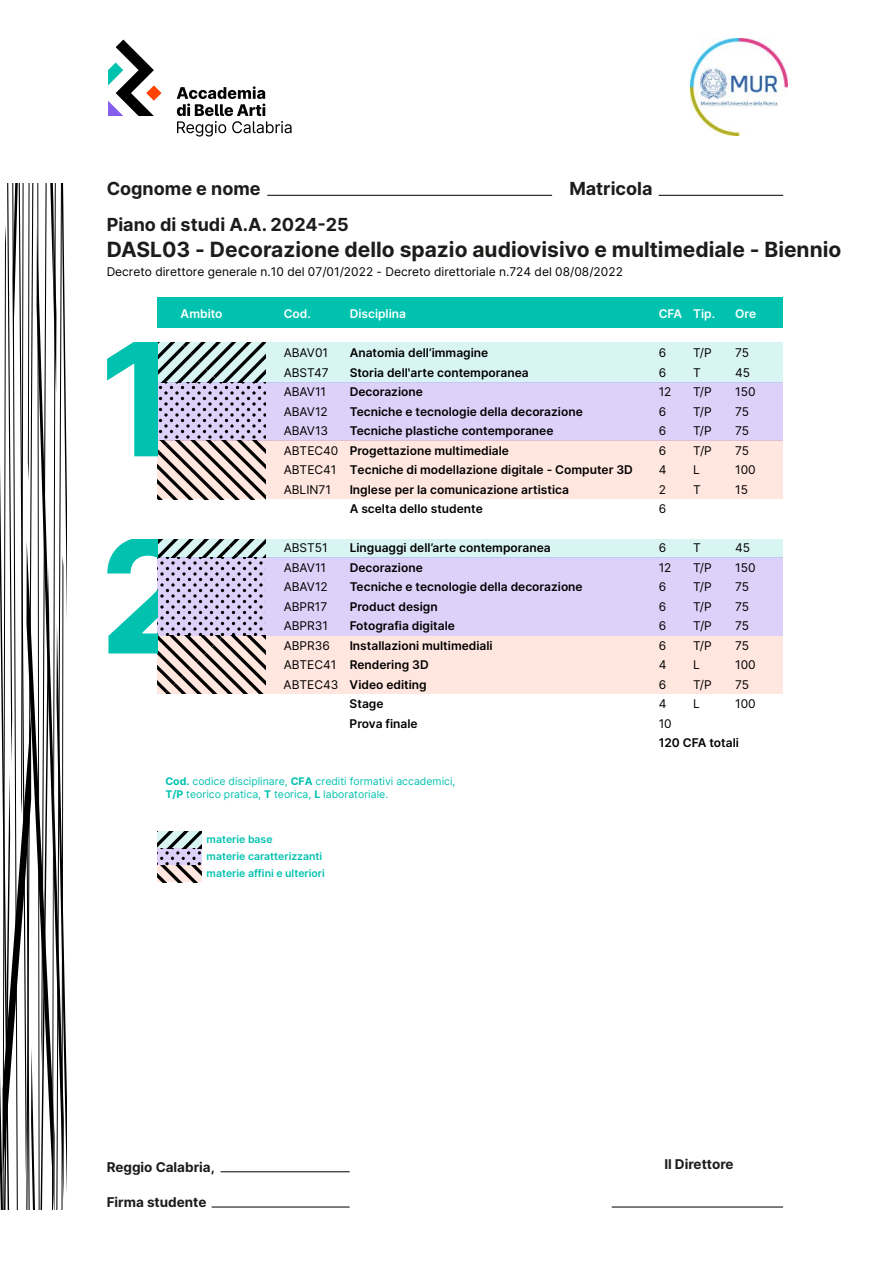
<style>
.page{position:relative;width:893px;height:1263px;background:#fff}
.page>*{position:absolute;margin:0;border:0;box-sizing:border-box;transform-origin:0 0}
.t1{font:700 159px/197.1px "Inter";color:#00c2af}
.t2{font:700 21px "Inter";color:#1c1c1b}
.t3{font:700 18px "Inter";color:#1c1c1b}
.t4{font:700 13.5px "Inter";color:#1c1c1b}
.t5{font:600 12px/19.5px "Inter";color:#000}
.t6{font:12px "Inter";color:#000}
.t7{font:600 12px "Inter";color:#fff}
.t8{font:10.5px/12.6px "Inter";color:#00c2af}
.t9{font:600 10.5px/17.5px "Inter";color:#00c2af}
.s1{font-weight:400}
.s2{font-weight:700}
</style>
<div class="page">
<div style="left:157px;top:539px;width:626px;height:19px;background:#d9f5f3"></div>
<div style="left:157px;top:558px;width:626px;height:78px;background:#ddd1f9"></div>
<div style="left:157px;top:342px;width:626px;height:40px;background:#d9f5f3"></div>
<div style="left:157px;top:382px;width:626px;height:59px;background:#ddd1f9"></div>
<div style="left:157px;top:441px;width:626px;height:58px;background:#ffe6de"></div>
<div style="left:157px;top:636px;width:626px;height:58px;background:#ffe6de"></div>
<div style="left:157px;top:298px;width:626px;height:30px;background:#00c2af"></div>
<svg style="left:177px;top:86px;width:115px;height:51px"></svg>
<svg style="left:108px;top:40px;width:54px;height:76px"></svg>
<svg style="left:157px;top:342px;width:108px;height:40px"></svg>
<svg style="left:157px;top:539px;width:108px;height:19px"></svg>
<svg style="left:157px;top:382px;width:108px;height:59px"></svg>
<svg style="left:157px;top:558px;width:108px;height:78px"></svg>
<svg style="left:157px;top:441px;width:108px;height:58px"></svg>
<svg style="left:157px;top:636px;width:108px;height:58px"></svg>
<img style="left:690px;top:38px;width:97px;height:97px">
<svg style="left:0;top:184px;width:67px;height:1025px"></svg>
<svg style="left:157px;top:831px;width:45px;height:17px"></svg>
<svg style="left:157px;top:865px;width:45px;height:17px"></svg>
<svg style="left:157px;top:848px;width:45px;height:17px"></svg>
<hr style="left:221px;top:1171px;width:129px;height:1px;background:#000">
<hr style="left:212px;top:1207px;width:138px;height:1px;background:#000">
<hr style="left:612px;top:1207px;width:171px;height:1px;background:#000">
<hr style="left:267px;top:195px;width:285px;height:1px;background:#000">
<hr style="left:659px;top:195px;width:124px;height:1px;background:#000">
<h3 class="t3" style="left:107px;top:176px;width:155px">Cognome e nome</h3>
<h3 class="t3" style="left:569px;top:176px;width:85px">Matricola</h3>
<h3 class="t3" style="left:107px;top:212px;width:243px">Piano di studi A.A. 2024-25</h3>
<h2 class="t2" style="left:107px;top:234px;width:736px">DASL03 - Decorazione dello spazio audiovisivo e multimediale - Biennio</h2>
<p class="t6" style="left:107px;top:263px;width:518px">Decreto direttore generale n.10 del 07/01/2022 - Decreto direttoriale n.724 del 08/08/2022</p>
<p class="t7" style="left:181px;top:305px;width:43px">Ambito</p>
<p class="t7" style="left:284px;top:305px;width:29px">Cod.</p>
<p class="t7" style="left:350px;top:305px;width:58px">Disciplina</p>
<p class="t7" style="left:659px;top:305px;width:58px">CFA Tip.</p>
<p class="t7" style="left:735px;top:305px;width:22px">Ore</p>
<p class="t6" style="left:284px;top:344px;width:46px">ABAV01</p>
<p class="t5" style="left:350px;top:343px;width:140px">Anatomia dell’immagine</p>
<p class="t6" style="left:659px;top:344px;width:9px">6</p>
<p class="t6" style="left:693px;top:344px;width:20px">T/P</p>
<p class="t6" style="left:735px;top:344px;width:16px">75</p>
<p class="t6" style="left:284px;top:364px;width:47px">ABST47</p>
<p class="t5" style="left:350px;top:362px;width:181px">Storia dell'arte contemporanea</p>
<p class="t6" style="left:659px;top:364px;width:9px">6</p>
<p class="t6" style="left:693px;top:364px;width:9px">T</p>
<p class="t6" style="left:735px;top:364px;width:16px">45</p>
<p class="t6" style="left:284px;top:383px;width:44px">ABAV11</p>
<p class="t5" style="left:350px;top:382px;width:75px">Decorazione</p>
<p class="t6" style="left:659px;top:383px;width:14px">12</p>
<p class="t6" style="left:693px;top:383px;width:20px">T/P</p>
<p class="t6" style="left:735px;top:383px;width:22px">150</p>
<p class="t6" style="left:284px;top:403px;width:46px">ABAV12</p>
<p class="t5" style="left:350px;top:401px;width:235px">Tecniche e tecnologie della decorazione</p>
<p class="t6" style="left:659px;top:403px;width:9px">6</p>
<p class="t6" style="left:693px;top:403px;width:20px">T/P</p>
<p class="t6" style="left:735px;top:403px;width:16px">75</p>
<p class="t6" style="left:284px;top:422px;width:46px">ABAV13</p>
<p class="t5" style="left:350px;top:421px;width:205px">Tecniche plastiche contemporanee</p>
<p class="t6" style="left:659px;top:422px;width:9px">6</p>
<p class="t6" style="left:693px;top:422px;width:20px">T/P</p>
<p class="t6" style="left:735px;top:422px;width:16px">75</p>
<h1 class="t1" style="left:99px;top:296px;width:102px">1<br>2</h1>
<p class="t5" style="left:350px;top:440px;width:285px;text-indent:-66px"><span class="s1">ABTEC40</span> Progettazione multimediale<br>Tecniche di modellazione digitale - Computer 3D</p>
<p class="t6" style="left:659px;top:442px;width:9px">6</p>
<p class="t6" style="left:693px;top:442px;width:20px">T/P</p>
<p class="t6" style="left:735px;top:442px;width:16px">75</p>
<p class="t6" style="left:284px;top:461px;width:54px">ABTEC41</p>
<p class="t6" style="left:659px;top:461px;width:9px">4</p>
<p class="t6" style="left:693px;top:461px;width:8px">L</p>
<p class="t6" style="left:735px;top:461px;width:22px">100</p>
<p class="t6" style="left:284px;top:481px;width:49px">ABLIN71</p>
<p class="t5" style="left:350px;top:479px;width:221px">Inglese per la comunicazione artistica</p>
<p class="t6" style="left:659px;top:481px;width:9px">2</p>
<p class="t6" style="left:693px;top:481px;width:9px">T</p>
<p class="t6" style="left:735px;top:481px;width:14px">15</p>
<p class="t5" style="left:350px;top:499px;width:135px">A scelta dello studente</p>
<p class="t6" style="left:659px;top:500px;width:9px">6</p>
<p class="t6" style="left:284px;top:539px;width:46px">ABST51</p>
<p class="t5" style="left:350px;top:538px;width:203px">Linguaggi dell’arte contemporanea</p>
<p class="t6" style="left:659px;top:539px;width:9px">6</p>
<p class="t6" style="left:693px;top:539px;width:9px">T</p>
<p class="t6" style="left:735px;top:539px;width:16px">45</p>
<p class="t6" style="left:284px;top:559px;width:44px">ABAV11</p>
<p class="t5" style="left:350px;top:557px;width:75px">Decorazione</p>
<p class="t6" style="left:659px;top:559px;width:14px">12</p>
<p class="t6" style="left:693px;top:559px;width:20px">T/P</p>
<p class="t6" style="left:735px;top:559px;width:22px">150</p>
<p class="t6" style="left:284px;top:578px;width:46px">ABAV12</p>
<p class="t5" style="left:350px;top:577px;width:235px">Tecniche e tecnologie della decorazione</p>
<p class="t6" style="left:659px;top:578px;width:9px">6</p>
<p class="t6" style="left:693px;top:578px;width:20px">T/P</p>
<p class="t6" style="left:735px;top:578px;width:16px">75</p>
<p class="t6" style="left:284px;top:598px;width:45px">ABPR17</p>
<p class="t5" style="left:350px;top:596px;width:90px">Product design</p>
<p class="t6" style="left:659px;top:598px;width:9px">6</p>
<p class="t6" style="left:693px;top:598px;width:20px">T/P</p>
<p class="t6" style="left:735px;top:598px;width:16px">75</p>
<p class="t6" style="left:284px;top:637px;width:48px">ABPR36</p>
<p class="t5" style="left:350px;top:635px;width:145px">Installazioni multimediali</p>
<p class="t6" style="left:659px;top:637px;width:9px">6</p>
<p class="t6" style="left:693px;top:637px;width:20px">T/P</p>
<p class="t6" style="left:735px;top:637px;width:16px">75</p>
<p class="t5" style="left:284px;top:655px;width:147px"><span class="s1">ABTEC41</span> Rendering 3D</p>
<p class="t6" style="left:659px;top:656px;width:9px">4</p>
<p class="t6" style="left:693px;top:656px;width:8px">L</p>
<p class="t6" style="left:735px;top:656px;width:22px">100</p>
<p class="t5" style="left:284px;top:674px;width:145px"><span class="s1">ABTEC43</span> Video editing</p>
<p class="t6" style="left:659px;top:676px;width:9px">6</p>
<p class="t6" style="left:693px;top:676px;width:20px">T/P</p>
<p class="t6" style="left:735px;top:676px;width:16px">75</p>
<p class="t5" style="left:350px;top:694px;width:70px">Stage<br>Prova finale</p>
<p class="t6" style="left:284px;top:617px;width:46px">ABPR31</p>
<p class="t5" style="left:350px;top:616px;width:107px">Fotografia digitale</p>
<p class="t6" style="left:659px;top:617px;width:9px">6</p>
<p class="t6" style="left:693px;top:617px;width:20px">T/P</p>
<p class="t6" style="left:735px;top:617px;width:16px">75</p>
<p class="t6" style="left:659px;top:695px;width:9px">4</p>
<p class="t6" style="left:693px;top:695px;width:8px">L</p>
<p class="t6" style="left:735px;top:695px;width:22px">100</p>
<p class="t6" style="left:659px;top:715px;width:15px">10</p>
<p class="t5" style="left:659px;top:733px;width:82px">120 CFA totali</p>
<p class="t8" style="left:165px;top:775px;width:292px"><span class="s2">Cod.</span> codice disciplinare, <span class="s2">CFA</span> crediti formativi accademici,<br><span class="s2">T/P</span> teorico pratica, <span class="s2">T</span> teorica, <span class="s2">L</span> laboratoriale.</p>
<p class="t9" style="left:207px;top:830px;width:68px">materie base</p>
<p class="t9" style="left:207px;top:847px;width:120px">materie caratterizzanti materie affini e ulteriori</p>
<p class="t4" style="left:107px;top:1157px;width:110px">Reggio Calabria,</p>
<p class="t4" style="left:664px;top:1154px;width:71px">Il Direttore</p>
<p class="t4" style="left:107px;top:1192px;width:101px">Firma studente</p>
</div>
